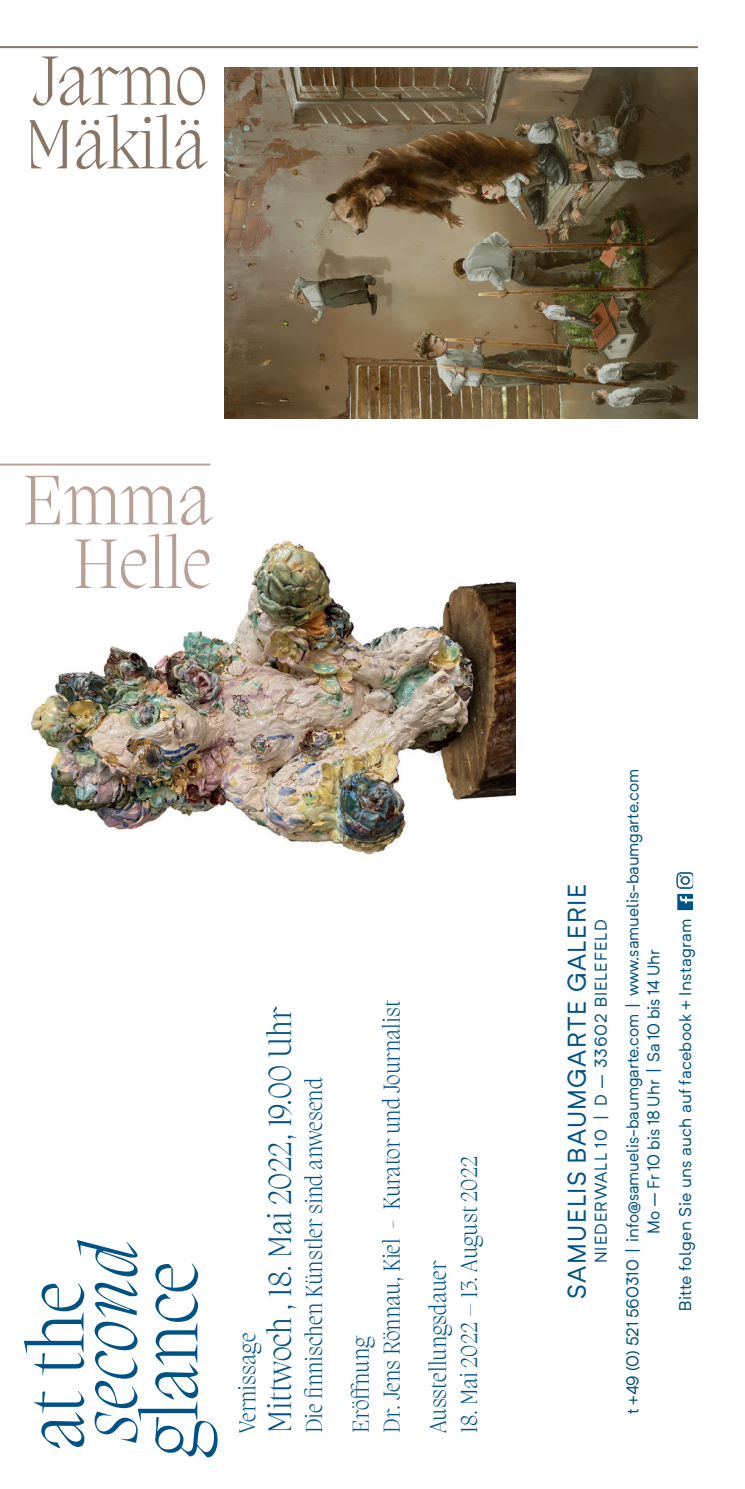
<style>
.page{position:relative;width:745px;height:1489px;background:#fff}
.page>*{position:absolute;margin:0;border:0;box-sizing:border-box;transform-origin:0 0}
.t1{font:200 78.5px "Migra";color:#005285}
.t2{font:italic 200 78.5px "Migra";color:#005285}
.t3{font:200 71.5px/63.5px "Migra";color:#887565}
.t4{font:200 33.25px "Migra";color:#005285}
.t5{font:25.25px "Neutrif Pro";letter-spacing:.06em;color:#005285}
.t6{font:200 23.75px/46.5px "Migra";color:#005285}
.t7{font:16.75px/31.5px "Neutrif Pro";color:#005285;text-align:center}
.t8{font:16.75px/31.5px "Neutrif Pro";letter-spacing:.02em;color:#005285}
</style>
<div class="page">
<img style="left:676px;top:872px;width:16px;height:16px">
<img style="left:677px;top:893px;width:15px;height:17px">
<hr style="left:0;top:46px;width:697px;height:2px;background:#887565">
<hr style="left:0;top:463px;width:210px;height:2px;background:#b9a097">
<img style="left:31px;top:672px;width:55px;height:139px">
<img style="left:187px;top:525px;width:139px;height:46px">
<img style="left:86px;top:588px;width:86px;height:242px">
<img style="left:172px;top:571px;width:343px;height:284px">
<img style="left:25px;top:483px;width:188px;height:42px">
<img style="left:75px;top:533px;width:135px;height:55px">
<img style="left:224px;top:67px;width:473px;height:351px">
<h2 class="t3" style="left:25px;top:48px;width:183px">Jarmo<br>Mäkilä</h2>
<h1 class="t2" style="left:60px;top:1441px;width:203px;rotate:-90deg">second</h1>
<h1 class="t1" style="left:120px;top:1457px;width:198px;rotate:-90deg">glance</h1>
<h1 class="t1" style="left:7px;top:1450px;width:171px;rotate:-90deg">at the</h1>
<p class="t6" style="left:368px;top:1432px;width:434px;rotate:-90deg">Dr. Jens Rönnau, Kiel - Kurator und Journalist<br>Ausstellungsdauer</p>
<h3 class="t4" style="left:258px;top:1432px;width:428px;rotate:-90deg">Mittwoch , 18. Mai 2022, 19.00 Uhr</h3>
<p class="t6" style="left:290px;top:1432px;width:357px;rotate:-90deg">Die finnischen Künstler sind anwesend<br>Eröffnung</p>
<p class="t6" style="left:445px;top:1432px;width:278px;rotate:-90deg">18. Mai 2022 – 13. August 2022</p>
<p class="t6" style="left:224px;top:1432px;width:102px;rotate:-90deg">Vernissage</p>
<p class="t7" style="left:584px;top:1413px;width:646px;rotate:-90deg">NIEDERWALL 10 | D – 33602 BIELEFELD<br>t +49 (0) 521 560310 | info@samuelis-baumgarte.com | www.samuelis-baumgarte.com</p>
<p class="t5" style="left:560px;top:1298px;width:416px;rotate:-90deg">SAMUELIS BAUMGARTE GALERIE</p>
<p class="t8" style="left:637px;top:1310px;width:393px;text-indent:77px;rotate:-90deg">Mo – Fr 10 bis 18 Uhr | Sa 10 bis 14 Uhr<br>Bitte folgen Sie uns auch auf facebook + Instagram</p>
</div>
